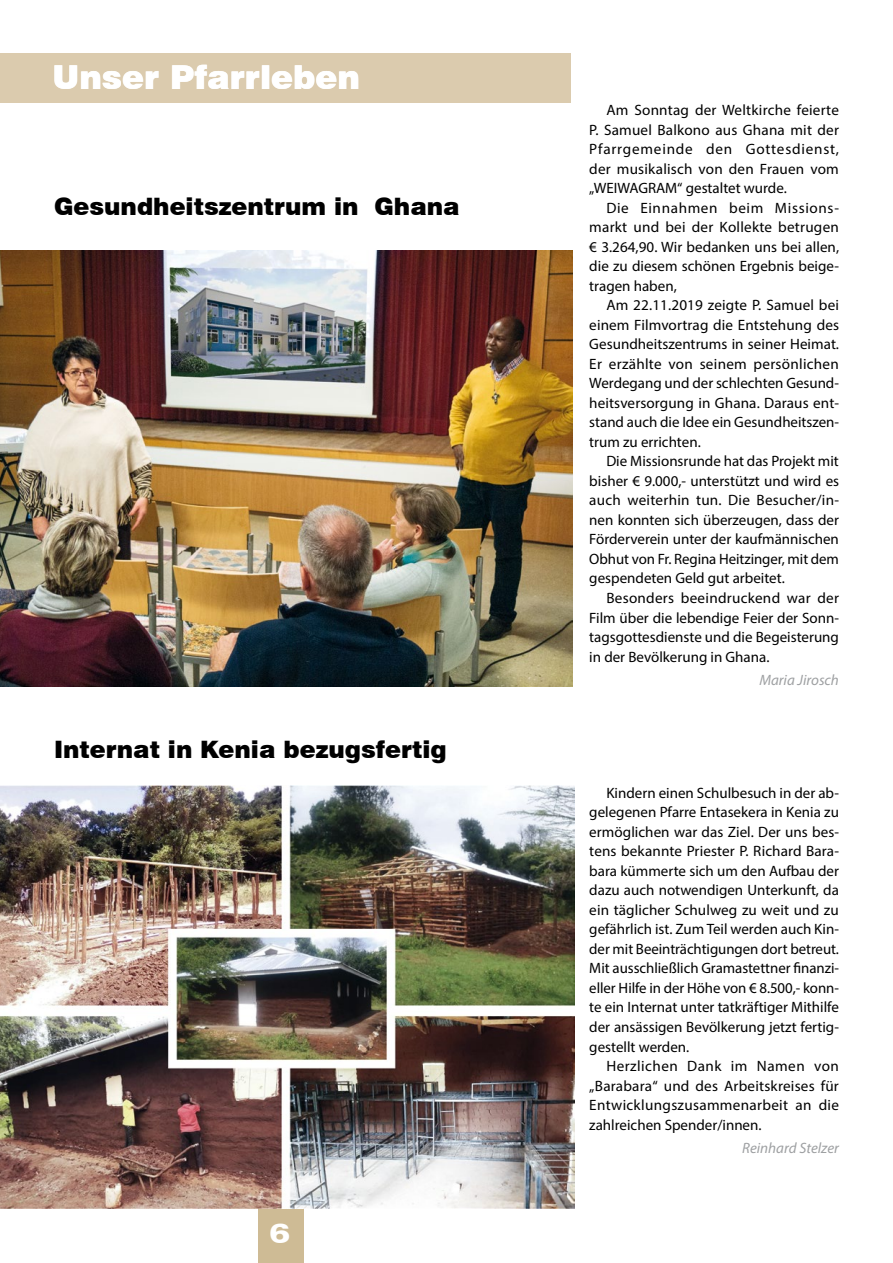
<style>
.page{position:relative;width:893px;height:1263px;background:#fff}
.page>*{position:absolute;margin:0;border:0;box-sizing:border-box;transform-origin:0 0}
.t1{font:900 33px "Swiss 721 BT";color:#fff}
.t2{font:900 expanded 27px "Zurich BT";color:#fff}
.t3{font:900 24px "Swiss 721 BT";color:#000}
.t4{font:15px/19.5px "Myriad Pro";color:#000;text-align:justify}
.t5{font:italic 15px "Myriad Pro";color:#9ea0a2}
</style>
<div class="page">
<img style="left:0;top:251px;width:573px;height:436px">
<img style="left:0;top:785px;width:575px;height:424px">
<div style="left:258px;top:1209px;width:45px;height:54px;background:#cebb95"></div>
<div style="left:0;top:53px;width:570px;height:50px;background:#dbcbae"></div>
<h1 class="t1" style="left:53px;top:57px;width:309px">Unser Pfarrleben</h1>
<h3 class="t3" style="left:54px;top:192px;width:407px">Gesundheitszentrum in Ghana</h3>
<h3 class="t3" style="left:54px;top:735px;width:394px">Internat in Kenia bezugsfertig</h3>
<h2 class="t2" style="left:270px;top:1217px;width:22px">6</h2>
<p class="t4" style="left:589px;top:100px;width:251px;text-indent:17px">Am Sonntag der Weltkirche feierte P. Samuel Balkono aus Ghana mit der Pfarrgemeinde den Gottesdienst, der musikalisch von den Frauen vom „WEIWAGRAM“ gestaltet wurde.</p>
<p class="t4" style="left:589px;top:198px;width:251px;text-indent:17px">Die Einnahmen beim Missions&shy;markt und bei der Kollekte betrugen € 3.264,90. Wir bedanken uns bei allen, die zu diesem schönen Ergebnis beige&shy;tragen haben,</p>
<p class="t4" style="left:589px;top:295px;width:251px;text-indent:17px">Am 22.11.2019 zeigte P. Samuel bei einem Filmvortrag die Entstehung des Gesundheitszentrums in seiner Heimat.<br>Er erzählte von seinem persönlichen Werdegang und der schlechten Gesund&shy;heitsversorgung in Ghana. Daraus ent&shy;stand auch die Idee ein Gesundheitszen&shy;trum zu errichten.</p>
<p class="t4" style="left:589px;top:451px;width:251px;text-indent:17px">Die Missionsrunde hat das Projekt mit bisher € 9.000,- unterstützt und wird es auch weiterhin tun. Die Besucher/in&shy;nen konnten sich überzeugen, dass der Förderverein unter der kaufmännischen Obhut von Fr. Regina Heitzinger, mit dem gespendeten Geld gut arbeitet.</p>
<p class="t4" style="left:589px;top:588px;width:251px;text-indent:17px">Besonders beeindruckend war der Film über die lebendige Feier der Sonn&shy;tagsgottesdienste und die Begeisterung in der Bevölkerung in Ghana.</p>
<p class="t5" style="left:759px;top:671px;width:81px">Maria Jirosch</p>
<p class="t4" style="left:589px;top:783px;width:251px;text-indent:17px">Kindern einen Schulbesuch in der ab&shy;gelegenen Pfarre Entasekera in Kenia zu ermöglichen war das Ziel. Der uns bes&shy;tens bekannte Priester P. Richard Bara&shy;bara kümmerte sich um den Aufbau der dazu auch notwendigen Unterkunft, da ein täglicher Schulweg zu weit und zu gefährlich ist. Zum Teil werden auch Kin&shy;der mit Beeinträchtigungen dort betreut.<br>Mit ausschließlich Gramastettner finanzi&shy;eller Hilfe in der Höhe von € 8.500,- konn&shy;te ein Internat unter tatkräftiger Mithilfe der ansässigen Bevölkerung jetzt fertig&shy;gestellt werden.</p>
<p class="t4" style="left:589px;top:1056px;width:251px;text-indent:17px">Herzlichen Dank im Namen von „Barabara“ und des Arbeitskreises für Entwicklungszusammenarbeit an die zahlreichen Spender/innen.</p>
<p class="t5" style="left:742px;top:1139px;width:98px">Reinhard Stelzer</p>
</div>
